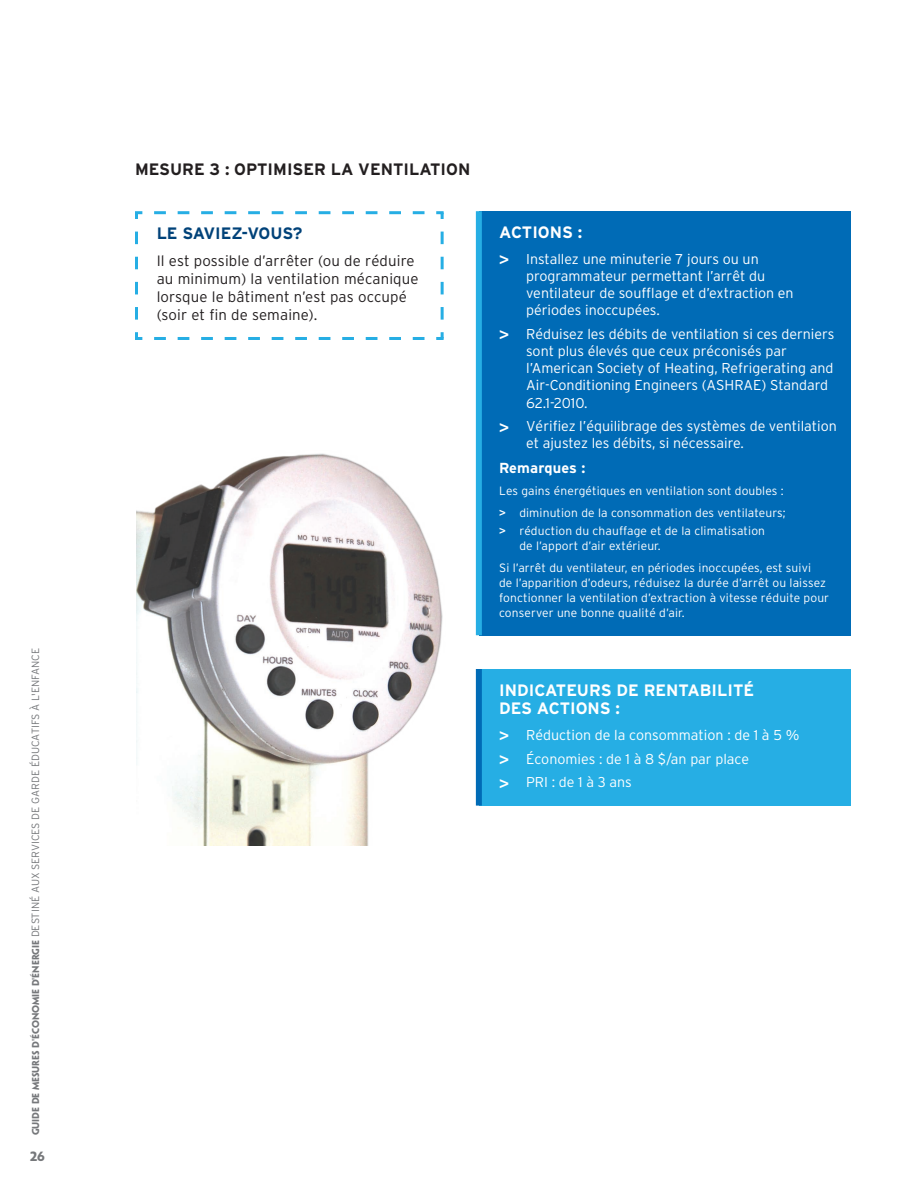
<style>
.page{position:relative;width:918px;height:1188px;background:#fff}
.page>*{position:absolute;margin:0;border:0;box-sizing:border-box;transform-origin:0 0}
.t1{font:700 16.5px/18px "Interstate";color:#fff}
.t2{font:700 16.5px "Interstate";color:#231f20}
.t3{font:700 16.5px "Interstate";color:#004279}
.t4{font:300 15px/18px "Interstate";letter-spacing:.01em;color:#231f20}
.t5{font:700 14.55px "Interstate";letter-spacing:.01em;color:#fff}
.t6{font:300 14.25px/17.1px "Interstate";color:#fff}
.t7{font:300 12px/15px "Interstate";letter-spacing:.01em;color:#fff}
.t8{font:700 12px "Penumbra Sans Std";color:#76787b}
.t9{font:300 10.5px "Interstate";color:#76787b}
.s1{font-family:"Penumbra Sans Std";font-weight:700;font-size:9px}
.s2{font-family:"Penumbra Sans Std";font-weight:700;font-size:18px}
.s3{font-family:"Penumbra Sans Std";font-weight:700}
</style>
<div class="page">
<svg style="left:135px;top:211px;width:309px;height:129px"></svg>
<div style="left:479px;top:211px;width:371px;height:424px;background:#006bb6"></div>
<div style="left:476px;top:211px;width:6px;height:424px;background:#26aee4"></div>
<div style="left:479px;top:669px;width:371px;height:137px;background:#26aee4"></div>
<div style="left:476px;top:669px;width:6px;height:137px;background:#006bb6"></div>
<img style="left:136px;top:453px;width:307px;height:392px">
<p class="t9" style="left:29px;top:1135px;width:489px;rotate:-90deg"><span class="s1">GUIDE DE MESURES D'ÉCONOMIE D'ÉNERGIE</span> DESTINÉ AUX SERVICES DE GARDE ÉDUCATIFS À L'ENFANCE</p>
<p class="t8" style="left:30px;top:1149px;width:16px">26</p>
<p class="t2" style="left:135px;top:159px;width:337px">MESURE 3 : OPTIMISER LA VENTILATION</p>
<p class="t3" style="left:157px;top:224px;width:147px">LE SAVIEZ-VOUS?</p>
<p class="t4" style="left:157px;top:252px;width:263px">Il est possible d’arrêter (ou de réduire au minimum) la ventilation mécanique lorsque le bâtiment n’est pas occupé (soir et fin de semaine).</p>
<p class="t1" style="left:499px;top:223px;width:85px">ACTIONS :</p>
<p class="t6" style="left:526px;top:250px;width:269px;text-indent:-27px"><span class="s2">&gt;</span> Installez une minuterie 7 jours ou un programmateur permettant l’arrêt du ventilateur de soufflage et d’extraction en périodes inoccupées.</p>
<p class="t6" style="left:526px;top:325px;width:310px;text-indent:-27px"><span class="s2">&gt;</span> Réduisez les débits de ventilation si ces derniers sont plus élevés que ceux préconisés par l’American Society of Heating, Refrigerating and Air-Conditioning Engineers (ASHRAE) Standard 62.1-2010.</p>
<p class="t6" style="left:526px;top:418px;width:312px;text-indent:-27px"><span class="s2">&gt;</span> Vérifiez l’équilibrage des systèmes de ventilation et ajustez les débits, si nécessaire.</p>
<p class="t5" style="left:499px;top:459px;width:88px">Remarques :</p>
<p class="t7" style="left:499px;top:480px;width:288px;line-height:21.8px">Les gains énergétiques en ventilation sont doubles : <span class="s3">&gt;</span> diminution de la consommation des ventilateurs;</p>
<p class="t7" style="left:519px;top:524px;width:247px;text-indent:-20px"><span class="s3">&gt;</span> réduction du chauffage et de la climatisation de l’apport d’air extérieur.</p>
<p class="t7" style="left:499px;top:560px;width:332px">Si l’arrêt du ventilateur, en périodes inoccupées, est suivi<br>de l’apparition d’odeurs, réduisez la durée d’arrêt ou laissez fonctionner la ventilation d’extraction à vitesse réduite pour conserver une bonne qualité d’air.</p>
<p class="t1" style="left:499px;top:681px;width:257px">INDICATEURS DE RENTABILITÉ<br>DES ACTIONS :</p>
<p class="t6" style="left:499px;top:723px;width:302px;line-height:23.9px"><span class="s2">&gt;</span> Réduction de la consommation : de 1 à 5 % <span class="s2">&gt;</span> Économies : de 1 à 8 $/an par place<br><span class="s2">&gt;</span> PRI : de 1 à 3 ans</p>
</div>
